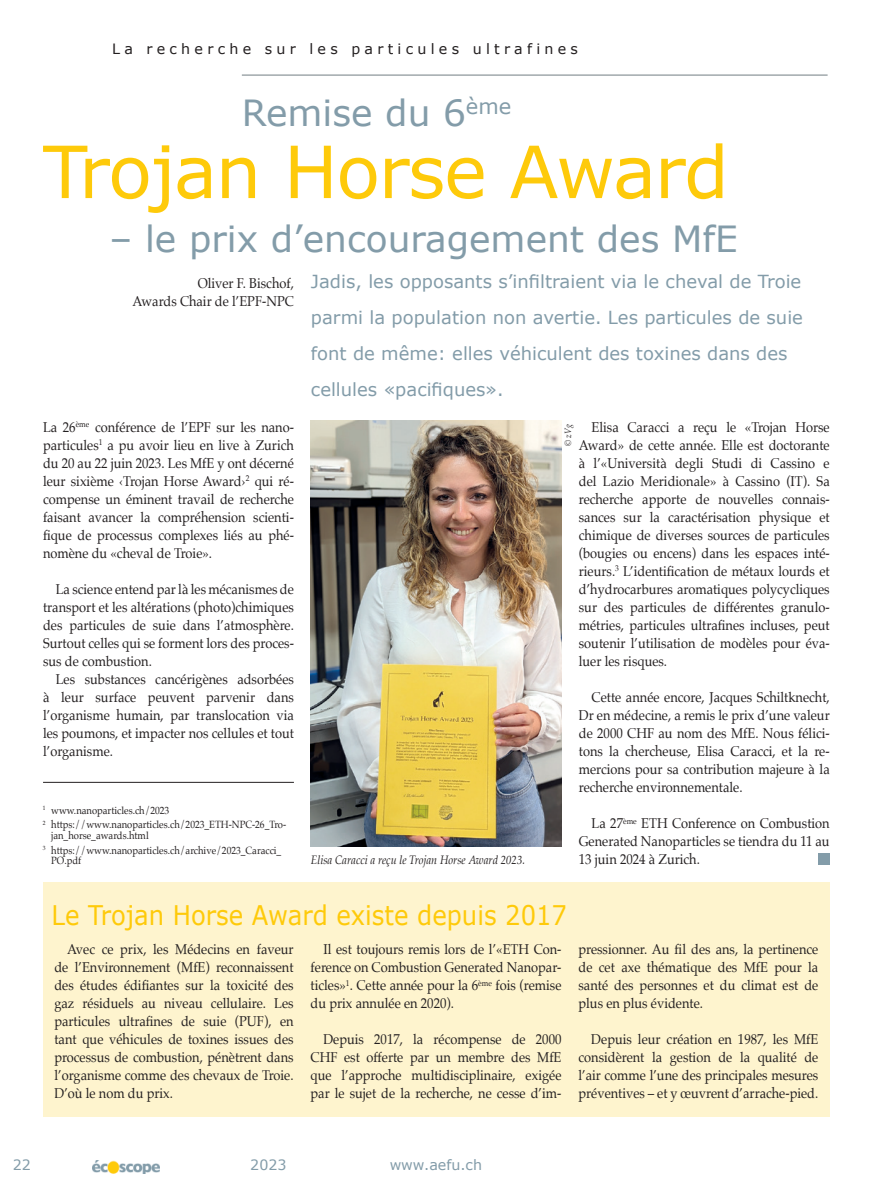
<style>
.page{position:relative;width:893px;height:1191px;background:#fff}
.page>*{position:absolute;margin:0;border:0;box-sizing:border-box;transform-origin:0 0}
.t1{font:72px "Verdana";letter-spacing:-.02em;color:#feca0a}
.t2{font:36px "Verdana";color:#839ca9}
.t3{font:27px "Verdana";color:#feca0a;scale:.9 1}
.t4{font:18px/36px "Verdana";color:#839ca9;text-align:justify}
.Lauftext{font:14.25px/18px "Palatino";color:#231f20;text-align:justify;scale:.9 1}
.t5{font:14.25px "Verdana";letter-spacing:.3em;color:#231f20}
.t6{font:14.25px "Verdana";color:#839ca9}
.t7{font:italic 12px "Palatino";color:#231f20;scale:.9 1}
.t8{font:10.5px/10.5px "Palatino";color:#231f20;scale:.9 1}
.t9{font:italic 9px "Palatino";color:#231f20;scale:.9 1}
</style>
<div class="page">
<img style="left:92px;top:1160px;width:67px;height:13px">
<hr style="left:242px;top:75px;width:586px;height:1px;background:#717d83">
<hr style="left:43px;top:782px;width:251px;height:1px;background:#231f20">
<div style="left:43px;top:882px;width:787px;height:234px;background:#fef4ce"></div>
<div style="left:818px;top:853px;width:11px;height:11px;background:#839ca9"></div>
<img style="left:311px;top:420px;width:251px;height:426px">
<p class="t5" style="left:112px;top:40px;width:467px">La recherche sur les particules ultrafines</p>
<p class="t2" style="left:242px;top:90px;width:271px">Remise du 6<sup>ème</sup></p>
<p class="t1" style="left:43px;top:126px;width:687px">Trojan Horse Award</p>
<p class="t2" style="left:109px;top:216px;width:630px">– le prix d’encouragement des MfE</p>
<p class="t4" style="left:311px;top:264px;width:494px">Jadis, les opposants s’infiltraient via le cheval de Troie parmi la population non avertie. Les particules de suie font de même: elles véhiculent des toxines dans des</p>
<p class="t4" style="left:311px;top:372px;width:194px">cellules «pacifiques».</p>
<p class="Lauftext" style="left:198px;top:274px;width:108px">Oliver F. Bischof,</p>
<p class="Lauftext" style="left:133px;top:292px;width:181px">Awards Chair de l’EPF-NPC</p>
<p class="Lauftext" style="left:43px;top:418px;width:280px">La 26<sup>ème</sup> conférence de l’EPF sur les nano&shy;particules<sup>1</sup> a pu avoir lieu en live à Zurich du 20 au 22 juin 2023. Les MfE y ont décerné leur sixième ‹Trojan Horse Award›<sup>2</sup> qui ré&shy;compense un éminent travail de recherche faisant avancer la compréhension scienti&shy;fique de processus complexes liés au phé&shy;nomène du «cheval de Troie».</p>
<p class="Lauftext" style="left:43px;top:580px;width:280px;text-indent:13px">La science entend par là les mécanismes de transport et les altérations (photo)chimiques des particules de suie dans l’atmosphère.<br>Surtout celles qui se forment lors des proces&shy;sus de combustion.</p>
<p class="Lauftext" style="left:43px;top:670px;width:280px;text-indent:13px">Les substances cancérigènes adsorbées à leur surface peuvent parvenir dans l’organisme humain, par translocation via les poumons, et impacter nos cellules et tout l’organisme.</p>
<p class="Lauftext" style="left:579px;top:418px;width:280px;text-indent:13px">Elisa Caracci a reçu le «Trojan Horse Award» de cette année. Elle est doctorante à l’«Università degli Studi di Cassino e del Lazio Meridionale» à Cassino (IT). Sa recherche apporte de nouvelles connais&shy;sances sur la caractérisation physique et chimique de diverses sources de particules (bougies ou encens) dans les espaces inté&shy;rieurs.<sup>3</sup> L’identification de métaux lourds et d’hydrocarbures aromatiques polycycliques sur des particules de différentes granulo&shy;métries, particules ultrafines incluses, peut soutenir l’utilisation de modèles pour éva&shy;luer les risques.</p>
<p class="Lauftext" style="left:579px;top:688px;width:280px;text-indent:13px">Cette année encore, Jacques Schiltknecht, Dr en médecine, a remis le prix d’une valeur de 2000 CHF au nom des MfE. Nous félici&shy;tons la chercheuse, Elisa Caracci, et la re&shy;mercions pour sa contribution majeure à la recherche environnementale.</p>
<p class="Lauftext" style="left:579px;top:814px;width:280px;text-indent:13px">La 27<sup>ème</sup> ETH Conference on Combustion Generated Nanoparticles se tiendra du 11 au 13 juin 2024 à Zurich.</p>
<p class="t9" style="left:561px;top:446px;width:26px;rotate:-90deg">© zVg</p>
<p class="t8" style="left:43px;top:805px;width:142px"><sup>1</sup> www.nanoparticles.ch/2023</p>
<p class="t8" style="left:51px;top:819px;width:263px;text-indent:-9px"><sup>2</sup> https://www.nanoparticles.ch/2023_ETH-NPC-26_Tro&shy;jan_horse_awards.html</p>
<p class="t8" style="left:51px;top:845px;width:257px;text-indent:-9px"><sup>3</sup> https://www.nanoparticles.ch/archive/2023_Caracci_<br>PO.pdf</p>
<p class="t3" style="left:52px;top:898px;width:574px">Le Trojan Horse Award existe depuis 2017</p>
<p class="Lauftext" style="left:54px;top:940px;width:267px;text-indent:13px">Avec ce prix, les Médecins en faveur de l’Environnement (MfE) reconnaissent des études édifiantes sur la toxicité des gaz résiduels au niveau cellulaire. Les particules ultrafines de suie (PUF), en tant que véhicules de toxines issues des processus de combustion, pénètrent dans l’organisme comme des chevaux de Troie.<br>D’où le nom du prix.</p>
<p class="Lauftext" style="left:311px;top:940px;width:280px;text-indent:13px">Il est toujours remis lors de l’«ETH Con&shy;ference on Combustion Generated Nanopar&shy;ticles»<sup>1</sup>. Cette année pour la 6<sup>ème</sup> fois (remise du prix annulée en 2020).</p>
<p class="t7" style="left:311px;top:850px;width:240px">Elisa Caracci a reçu le Trojan Horse Award 2023.</p>
<p class="Lauftext" style="left:578px;top:940px;width:268px">pressionner. Au fil des ans, la pertinence de cet axe thématique des MfE pour la santé des personnes et du climat est de plus en plus évidente.</p>
<p class="Lauftext" style="left:578px;top:1030px;width:268px;text-indent:13px">Depuis leur création en 1987, les MfE considèrent la gestion de la qualité de l’air comme l’une des principales mesures préventives – et y œuvrent d’arrache-pied.</p>
<p class="Lauftext" style="left:311px;top:1030px;width:280px;text-indent:13px">Depuis 2017, la récompense de 2000<br>CHF est offerte par un membre des MfE que l’approche multidisciplinaire, exigée par le sujet de la recherche, ne cesse d’im-</p>
<p class="t6" style="left:13px;top:1156px;width:20px">22</p>
<p class="t6" style="left:250px;top:1156px;width:38px">2023</p>
<p class="t6" style="left:390px;top:1156px;width:94px">www.aefu.ch</p>
</div>
